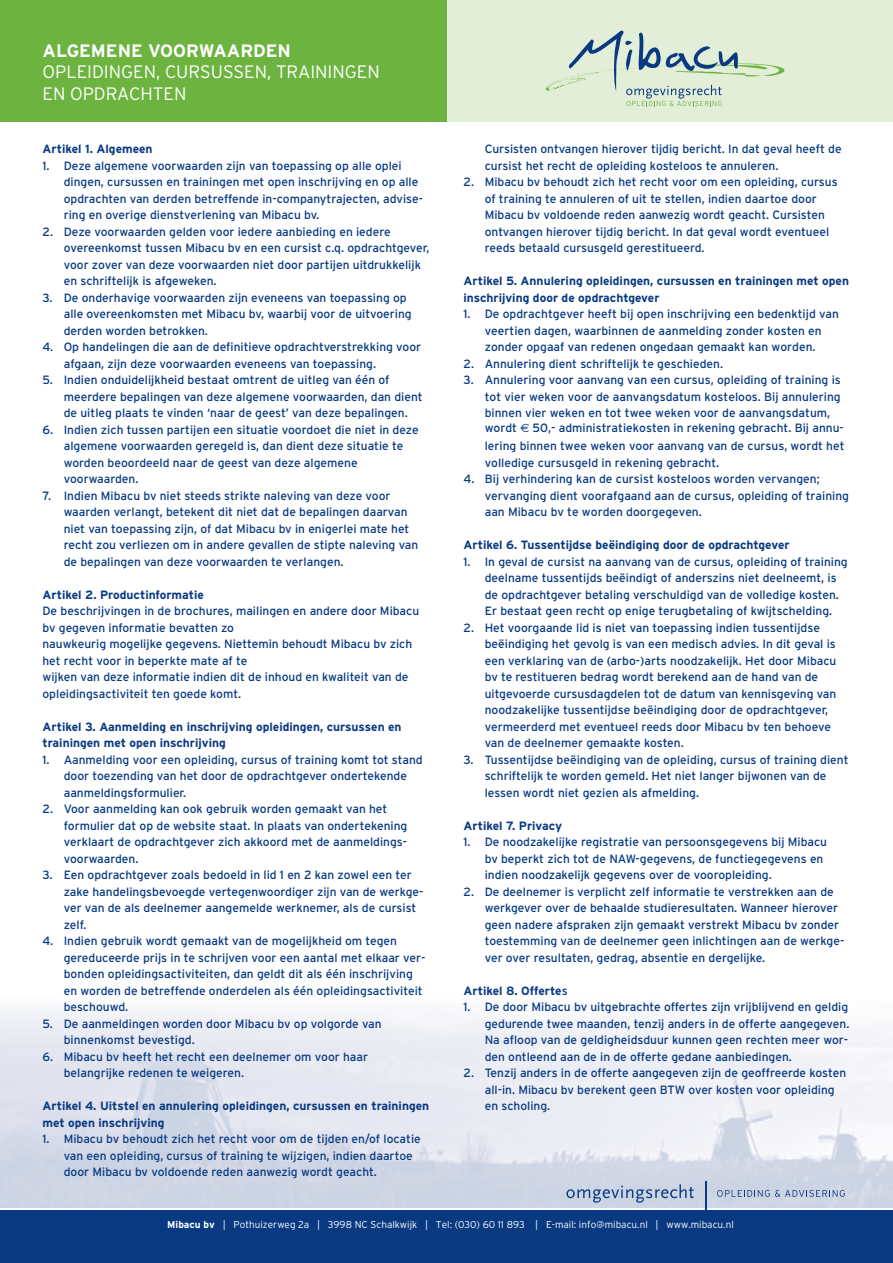
<style>
.page{position:relative;width:893px;height:1263px;background:#fff}
.page>*{position:absolute;margin:0;border:0;box-sizing:border-box;transform-origin:0 0}
.t1{font:300 18px/21.6px "Interstate";color:#fff}
.t2{font:700 18px "Interstate";color:#fff}
.t3{font:12px/16.5px "Interstate";color:#083981}
.t4{font:700 12px/16.5px "Interstate";color:#083981}
.t5{font:300 10.05px "Interstate";color:#fff}
.s1{font-family:"Euro Sans"}
.s2{font-weight:400}
.s3{font-weight:700}
</style>
<div class="page">
<div style="left:429px;top:0;width:464px;height:121px;background:#e2eed8"></div>
<div style="left:0;top:0;width:446px;height:121px;background:#6cb43f"></div>
<svg style="left:546px;top:31px;width:238px;height:75px"></svg>
<img style="left:0;top:1008px;width:893px;height:199px">
<svg style="left:717px;top:1190px;width:128px;height:7px"></svg>
<svg style="left:566px;top:1184px;width:128px;height:19px;background:#a9b8d1"></svg>
<svg style="left:706px;top:1181px;width:1px;height:28px"></svg>
<div style="left:0;top:1210px;width:893px;height:53px;background:#083981"></div>
<h1 class="t2" style="left:43px;top:40px;width:250px">ALGEMENE VOORWAARDEN</h1>
<h1 class="t1" style="left:43px;top:61px;width:339px">OPLEIDINGEN, CURSUSSEN, TRAININGEN<br>EN OPDRACHTEN</h1>
<p class="t4" style="left:43px;top:141px;width:112px">Artikel 1. Algemeen</p>
<p class="t3" style="left:64px;top:157px;width:361px;text-indent:-21px">1. Deze algemene voorwaarden zijn van toepassing op alle oplei dingen, cursussen en trainingen met open inschrijving en op alle opdrachten van derden betreffende in-companytrajecten, advise&shy;ring en overige dienstverlening van Mibacu bv.</p>
<p class="t3" style="left:64px;top:223px;width:367px;text-indent:-21px">2. Deze voorwaarden gelden voor iedere aanbieding en iedere overeenkomst tussen Mibacu bv en een cursist c.q. opdrachtgever, voor zover van deze voorwaarden niet door partijen uitdrukkelijk en schriftelijk is afgeweken.</p>
<p class="t3" style="left:64px;top:289px;width:350px;text-indent:-21px">3. De onderhavige voorwaarden zijn eveneens van toepassing op alle overeenkomsten met Mibacu bv, waarbij voor de uitvoering derden worden betrokken.</p>
<p class="t3" style="left:64px;top:339px;width:359px;text-indent:-21px">4. Op handelingen die aan de definitieve opdrachtverstrekking voor afgaan, zijn deze voorwaarden eveneens van toepassing.</p>
<p class="t3" style="left:64px;top:372px;width:360px;text-indent:-21px">5. Indien onduidelijkheid bestaat omtrent de uitleg van één of meerdere bepalingen van deze algemene voorwaarden, dan dient de uitleg plaats te vinden ‘naar de geest’ van deze bepalingen.</p>
<p class="t3" style="left:64px;top:421px;width:356px;text-indent:-21px">6. Indien zich tussen partijen een situatie voordoet die niet in deze algemene voorwaarden geregeld is, dan dient deze situatie te worden beoordeeld naar de geest van deze algemene voorwaarden.</p>
<p class="t3" style="left:64px;top:487px;width:356px;text-indent:-21px">7. Indien Mibacu bv niet steeds strikte naleving van deze voor waarden verlangt, betekent dit niet dat de bepalingen daarvan niet van toepassing zijn, of dat Mibacu bv in enigerlei mate het recht zou verliezen om in andere gevallen de stipte naleving van de bepalingen van deze voorwaarden te verlangen.</p>
<p class="t4" style="left:42px;top:586px;width:163px">Artikel 2. Productinformatie</p>
<p class="t3" style="left:42px;top:603px;width:378px">De beschrijvingen in de brochures, mailingen en andere door Mibacu bv gegeven informatie bevatten zo<br>nauwkeurig mogelijke gegevens. Niettemin behoudt Mibacu bv zich het recht voor in beperkte mate af te<br>wijken van deze informatie indien dit de inhoud en kwaliteit van de opleidingsactiviteit ten goede komt.</p>
<p class="t4" style="left:42px;top:718px;width:361px">Artikel 3. Aanmelding en inschrijving opleidingen, cursussen en trainingen met open inschrijving</p>
<p class="t3" style="left:64px;top:751px;width:361px;text-indent:-21px">1. Aanmelding voor een opleiding, cursus of training komt tot stand door toezending van het door de opdrachtgever ondertekende aanmeldingsformulier.</p>
<p class="t3" style="left:64px;top:801px;width:345px;text-indent:-21px">2. Voor aanmelding kan ook gebruik worden gemaakt van het formulier dat op de website staat. In plaats van ondertekening verklaart de opdrachtgever zich akkoord met de aanmeldings&shy;voorwaarden.</p>
<p class="t3" style="left:64px;top:867px;width:361px;text-indent:-21px">3. Een opdrachtgever zoals bedoeld in lid 1 en 2 kan zowel een ter zake handelingsbevoegde vertegenwoordiger zijn van de werkge&shy;ver van de als deelnemer aangemelde werknemer, als de cursist zelf.</p>
<p class="t3" style="left:64px;top:933px;width:363px;text-indent:-21px">4. Indien gebruik wordt gemaakt van de mogelijkheid om tegen gereduceerde prijs in te schrijven voor een aantal met elkaar ver&shy;bonden opleidingsactiviteiten, dan geldt dit als één inschrijving en worden de betreffende onderdelen als één opleidingsactiviteit beschouwd.</p>
<p class="t3" style="left:64px;top:1015px;width:319px;text-indent:-21px">5. De aanmeldingen worden door Mibacu bv op volgorde van binnenkomst bevestigd.</p>
<p class="t3" style="left:64px;top:1048px;width:306px;text-indent:-21px">6. Mibacu bv heeft het recht een deelnemer om voor haar belangrijke redenen te weigeren.</p>
<p class="t4" style="left:42px;top:1098px;width:388px">Artikel 4. Uitstel en annulering opleidingen, cursussen en trainingen met open inschrijving</p>
<p class="t3" style="left:64px;top:1131px;width:359px;text-indent:-21px">1. Mibacu bv behoudt zich het recht voor om de tijden en/of locatie van een opleiding, cursus of training te wijzigen, indien daartoe door Mibacu bv voldoende reden aanwezig wordt geacht.</p>
<p class="t3" style="left:485px;top:141px;width:358px">Cursisten ontvangen hierover tijdig bericht. In dat geval heeft de cursist het recht de opleiding kosteloos te annuleren.</p>
<p class="t3" style="left:485px;top:174px;width:354px;text-indent:-21px">2. Mibacu bv behoudt zich het recht voor om een opleiding, cursus of training te annuleren of uit te stellen, indien daartoe door Mibacu bv voldoende reden aanwezig wordt geacht. Cursisten ontvangen hierover tijdig bericht. In dat geval wordt eventueel reeds betaald cursusgeld gerestitueerd.</p>
<p class="t4" style="left:463px;top:273px;width:387px">Artikel 5. Annulering opleidingen, cursussen en trainingen met open inschrijving door de opdrachtgever</p>
<p class="t3" style="left:463px;top:306px;width:377px;text-align:center">1. De opdrachtgever heeft bij open inschrijving een bedenktijd van veertien dagen, waarbinnen de aanmelding zonder kosten en zonder opgaaf van redenen ongedaan gemaakt kan worden.</p>
<p class="t3" style="left:463px;top:355px;width:261px">2. Annulering dient schriftelijk te geschieden.</p>
<p class="t3" style="left:485px;top:372px;width:358px;text-align:justify;text-indent:-21px">3. Annulering voor aanvang van een cursus, opleiding of training is tot vier weken voor de aanvangsdatum kosteloos. Bij annulering binnen vier weken en tot twee weken voor de aanvangsdatum,</p>
<p class="t3" style="left:485px;top:419px;width:361px;line-height:18px">wordt <span class="s1">€</span> 50,- administratiekosten in rekening gebracht. Bij annu&shy;lering binnen twee weken voor aanvang van de cursus, wordt het</p>
<p class="t3" style="left:485px;top:454px;width:236px">volledige cursusgeld in rekening gebracht.</p>
<p class="t3" style="left:485px;top:471px;width:366px;text-indent:-21px">4. Bij verhindering kan de cursist kosteloos worden vervangen; vervanging dient voorafgaand aan de cursus, opleiding of training aan Mibacu bv te worden doorgegeven.</p>
<p class="t4" style="left:463px;top:537px;width:328px">Artikel 6. Tussentijdse beëindiging door de opdrachtgever</p>
<p class="t3" style="left:485px;top:553px;width:364px;text-indent:-21px">1. In geval de cursist na aanvang van de cursus, opleiding of training deelname tussentijds beëindigt of anderszins niet deelneemt, is de opdrachtgever betaling verschuldigd van de volledige kosten.<br>Er bestaat geen recht op enige terugbetaling of kwijtschelding.</p>
<p class="t3" style="left:485px;top:619px;width:353px;text-indent:-21px">2. Het voorgaande lid is niet van toepassing indien tussentijdse beëindiging het gevolg is van een medisch advies. In dit geval is een verklaring van de (arbo-)arts noodzakelijk. Het door Mibacu bv te restitueren bedrag wordt berekend aan de hand van de uitgevoerde cursusdagdelen tot de datum van kennisgeving van noodzakelijke tussentijdse beëindiging door de opdrachtgever, vermeerderd met eventueel reeds door Mibacu bv ten behoeve van de deelnemer gemaakte kosten.</p>
<p class="t3" style="left:485px;top:751px;width:365px;text-indent:-21px">3. Tussentijdse beëindiging van de opleiding, cursus of training dient schriftelijk te worden gemeld. Het niet langer bijwonen van de lessen wordt niet gezien als afmelding.</p>
<p class="t4" style="left:463px;top:817px;width:100px">Artikel 7. Privacy</p>
<p class="t3" style="left:485px;top:834px;width:344px;text-indent:-21px">1. De noodzakelijke registratie van persoonsgegevens bij Mibacu bv beperkt zich tot de NAW-gegevens, de functiegegevens en indien noodzakelijk gegevens over de vooropleiding.</p>
<p class="t3" style="left:485px;top:883px;width:361px;text-indent:-21px">2. De deelnemer is verplicht zelf informatie te verstrekken aan de werkgever over de behaalde studieresultaten. Wanneer hierover geen nadere afspraken zijn gemaakt verstrekt Mibacu bv zonder toestemming van de deelnemer geen inlichtingen aan de werkge&shy;ver over resultaten, gedrag, absentie en dergelijke.</p>
<p class="t4" style="left:463px;top:982px;width:106px">Artikel 8. Offerte<span class="s2">s</span></p>
<p class="t3" style="left:485px;top:999px;width:366px;text-align:justify;text-indent:-21px">1. De door Mibacu bv uitgebrachte offertes zijn vrijblijvend en geldig gedurende twee maanden, tenzij anders in de offerte aangegeven.<br>Na afloop van de geldigheidsduur kunnen geen rechten meer wor&shy;den ontleend aan de in de offerte gedane aanbiedingen.</p>
<p class="t3" style="left:485px;top:1065px;width:363px;text-indent:-21px">2. Tenzij anders in de offerte aangegeven zijn de geoffreerde kosten all-in. Mibacu bv berekent geen BTW over kosten voor opleiding en scholing.</p>
<p class="t5" style="left:167px;top:1219px;width:568px"><span class="s3">Mibacu bv</span> | Pothuizerweg 2a | 3998 NC Schalkwijk | Tel: (030) 60 11 893 | E-mail: info@mibacu.nl | www.mibacu.nl</p>
</div>
